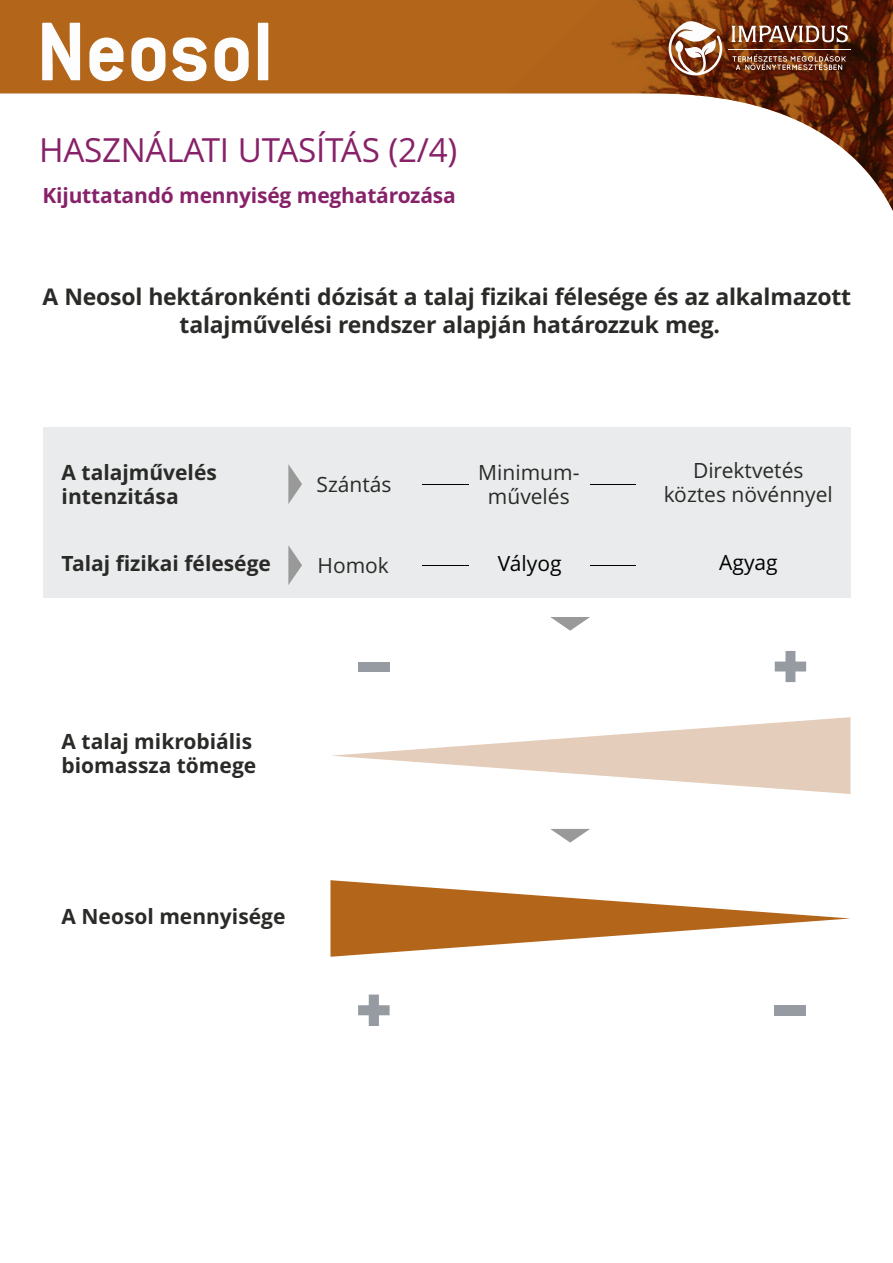
<style>
.page{position:relative;width:893px;height:1263px;background:#fff}
.page>*{position:absolute;margin:0;border:0;box-sizing:border-box;transform-origin:0 0}
.t1{font:33.3px "Open Sans";letter-spacing:-.01em;color:#872269}
.t2{font:700 22.95px/27.5px "Open Sans";letter-spacing:-.01em;color:#2a2a28;text-align:center}
.t3{font:700 21px/24px "Open Sans";color:#2a2a28}
.t4{font:21px/24px "Open Sans";color:#2a2a28;text-align:center}
.t5{font:700 21px "Open Sans";letter-spacing:-.01em;color:#872269}
.t6{font:21px "Open Sans";color:#000}
</style>
<div class="page">
<div style="left:43px;top:428px;width:807px;height:170px;background:#eaebec"></div>
<svg style="left:331px;top:717px;width:519px;height:77px"></svg>
<div style="left:358px;top:661px;width:32px;height:10px;background:#969ba1"></div>
<svg style="left:775px;top:651px;width:31px;height:31px"></svg>
<svg style="left:330px;top:880px;width:520px;height:77px"></svg>
<svg style="left:358px;top:994px;width:32px;height:32px"></svg>
<div style="left:775px;top:1005px;width:31px;height:10px;background:#969ba1"></div>
<svg style="left:550px;top:617px;width:40px;height:14px"></svg>
<svg style="left:550px;top:829px;width:40px;height:14px"></svg>
<svg style="left:288px;top:545px;width:14px;height:40px"></svg>
<svg style="left:288px;top:464px;width:14px;height:40px"></svg>
<div style="left:0;top:0;width:508px;height:94px;background:#b3651a"></div>
<img style="left:508px;top:0;width:385px;height:211px">
<svg style="left:42px;top:23px;width:38px;height:57px"></svg>
<svg style="left:89px;top:38px;width:35px;height:43px"></svg>
<svg style="left:131px;top:38px;width:34px;height:43px"></svg>
<svg style="left:172px;top:38px;width:35px;height:43px"></svg>
<svg style="left:215px;top:38px;width:34px;height:43px"></svg>
<div style="left:258px;top:23px;width:10px;height:57px;background:#fdfdfd"></div>
<svg style="left:732px;top:54px;width:114px;height:16px;background:#885943"></svg>
<svg style="left:669px;top:21px;width:53px;height:54px"></svg>
<svg style="left:731px;top:25px;width:117px;height:18px"></svg>
<hr style="left:728px;top:49px;width:122px;height:1px;background:#fdfdfd">
<hr style="left:423px;top:484px;width:213px;height:1px;background:#000">
<div style="left:469px;top:465px;width:120px;height:38px;background:#eaebec"></div>
<hr style="left:423px;top:565px;width:213px;height:1px;background:#000">
<div style="left:469px;top:546px;width:120px;height:38px;background:#eaebec"></div>
<h1 class="t1" style="left:39px;top:136px;width:419px">HASZNÁLATI UTASÍTÁS (2/4)</h1>
<p class="t5" style="left:43px;top:187px;width:415px">Kijuttatandó mennyiség meghatározása</p>
<p class="t2" style="left:43px;top:285px;width:810px">A Neosol hektáronkénti dózisát a talaj fizikai félesége és az alkalmazott talajművelési rendszer alapján határozzuk meg.</p>
<p class="t3" style="left:62px;top:462px;width:157px">A talajművelés intenzitása</p>
<p class="t3" style="left:62px;top:553px;width:211px">Talaj fizikai félesége</p>
<p class="t4" style="left:317px;top:474px;width:77px">Szántás</p>
<p class="t4" style="left:478px;top:462px;width:103px">Minimum&shy;művelés</p>
<p class="t4" style="left:318px;top:555px;width:73px">Homok</p>
<p class="t6" style="left:498px;top:555px;width:65px">Vályog</p>
<p class="t3" style="left:62px;top:732px;width:196px">A talaj mikrobiális biomassza tömege</p>
<p class="t3" style="left:62px;top:906px;width:225px">A Neosol mennyisége</p>
<p class="t4" style="left:664px;top:460px;width:171px">Direktvetés köztes növénnyel</p>
<p class="t6" style="left:719px;top:554px;width:60px">Agyag</p>
</div>
